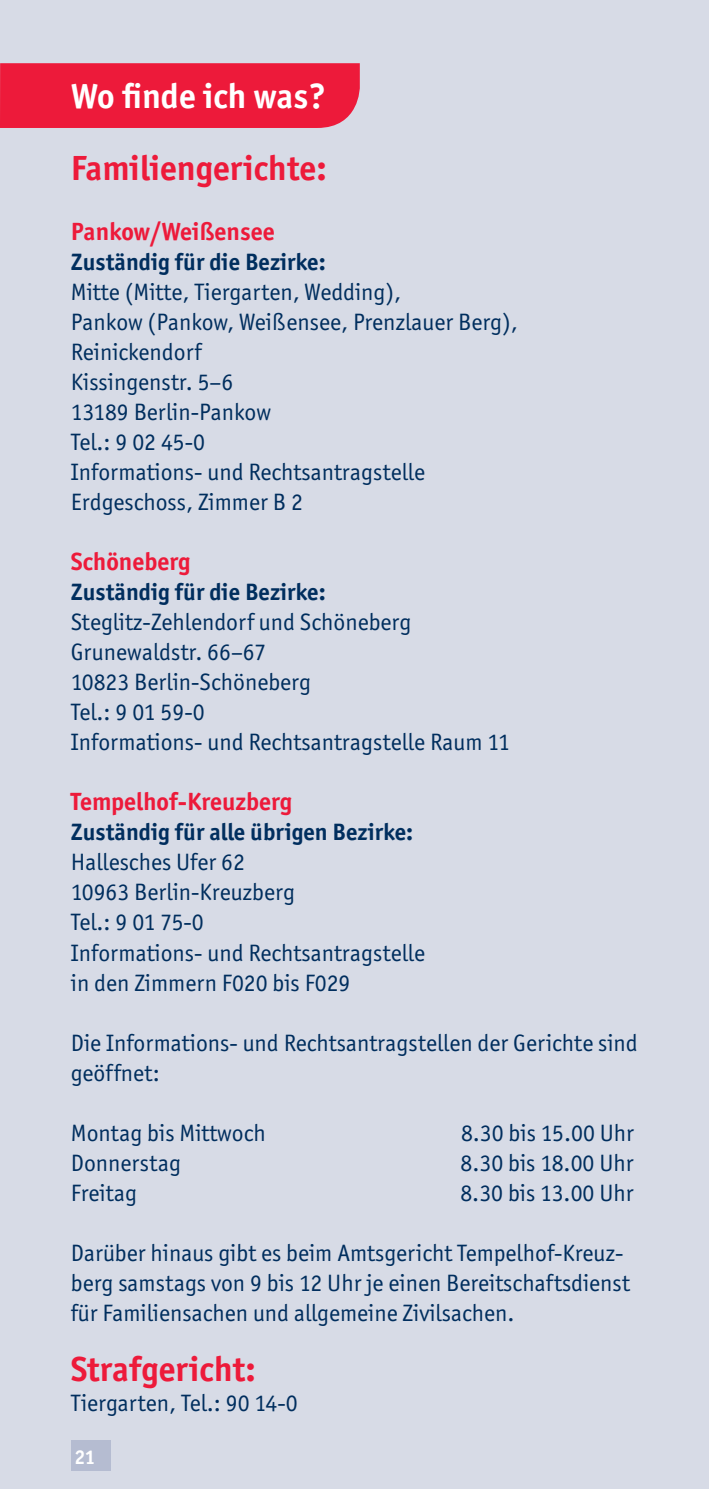
<style>
.page{position:relative;width:709px;height:1489px;background:#fff}
.page>*{position:absolute;margin:0;border:0;box-sizing:border-box;transform-origin:0 0}
.t1{font:700 35px "Officina Sans ITC";color:#ed1a3a}
.t2{font:700 35px "Officina Sans ITC";color:#fff}
.t3{font:700 25px "Officina Sans ITC";color:#ed1a3a}
.t4{font:23.75px/30px "Officina Sans ITC Boo";color:#002e5e}
.t5{font:700 23.75px "Officina Sans ITC";color:#002e5e}
.t6{font:700 20px "Officina Sans ITC";color:#fff}
</style>
<div class="page">
<div style="left:0;top:0;width:709px;height:1488px;background:#d7dbe6"></div>
<div style="left:0;top:63px;width:360px;height:65px;background:#ed1a3a"></div>
<div style="left:71px;top:1440px;width:40px;height:30px;background:#b5bcd1"></div>
<h1 class="t2" style="left:71px;top:74px;width:256px">Wo finde ich was?</h1>
<h1 class="t1" style="left:71px;top:146px;width:257px">Familiengerichte:</h1>
<p class="t3" style="left:71px;top:216px;width:205px">Pankow/Weißensee</p>
<p class="t5" style="left:71px;top:247px;width:256px">Zuständig für die Bezirke:</p>
<p class="t4" style="left:71px;top:277px;width:448px">Mitte (Mitte, Tiergarten, Wedding),<br>Pankow (Pankow, Weißensee, Prenzlauer Berg),<br>Reinickendorf<br>Kissingenstr. 5–6<br>13189 Berlin-Pankow<br>Tel.: 9 02 45-0<br>Informations- und Rechtsantragstelle<br>Erdgeschoss, Zimmer B 2</p>
<p class="t3" style="left:71px;top:546px;width:121px">Schöneberg</p>
<p class="t5" style="left:71px;top:577px;width:256px">Zuständig für die Bezirke:</p>
<p class="t4" style="left:71px;top:607px;width:440px">Steglitz-Zehlendorf und Schöneberg<br>Grunewaldstr. 66–67<br>10823 Berlin-Schöneberg<br>Tel.: 9 01 59-0<br>Informations- und Rechtsantragstelle Raum 11</p>
<p class="t3" style="left:71px;top:786px;width:223px">Tempelhof-Kreuzberg</p>
<p class="t5" style="left:71px;top:817px;width:344px">Zuständig für alle übrigen Bezirke:</p>
<p class="t4" style="left:71px;top:847px;width:356px">Hallesches Ufer 62<br>10963 Berlin-Kreuzberg<br>Tel.: 9 01 75-0<br>Informations- und Rechtsantragstelle in den Zimmern F020 bis F029</p>
<p class="t4" style="left:71px;top:1027px;width:568px">Die Informations- und Rechtsantragstellen der Gerichte sind geöffnet:</p>
<p class="t4" style="left:71px;top:1117px;width:196px">Montag bis Mittwoch</p>
<p class="t4" style="left:461px;top:1117px;width:174px">8.30 bis 15.00 Uhr</p>
<p class="t4" style="left:71px;top:1147px;width:111px">Donnerstag</p>
<p class="t4" style="left:460px;top:1147px;width:174px">8.30 bis 18.00 Uhr</p>
<p class="t4" style="left:71px;top:1177px;width:68px">Freitag</p>
<p class="t4" style="left:460px;top:1177px;width:175px">8.30 bis 13.00 Uhr</p>
<p class="t4" style="left:71px;top:1237px;width:561px">Darüber hinaus gibt es beim Amtsgericht Tempelhof-Kreuz&shy;berg samstags von 9 bis 12 Uhr je einen Bereitschaftsdienst für Familiensachen und allgemeine Zivilsachen.</p>
<h1 class="t1" style="left:71px;top:1346px;width:186px">Strafgericht:</h1>
<p class="t4" style="left:71px;top:1387px;width:228px">Tiergarten, Tel.: 90 14-0</p>
<p class="t6" style="left:74px;top:1444px;width:22px">21</p>
</div>
